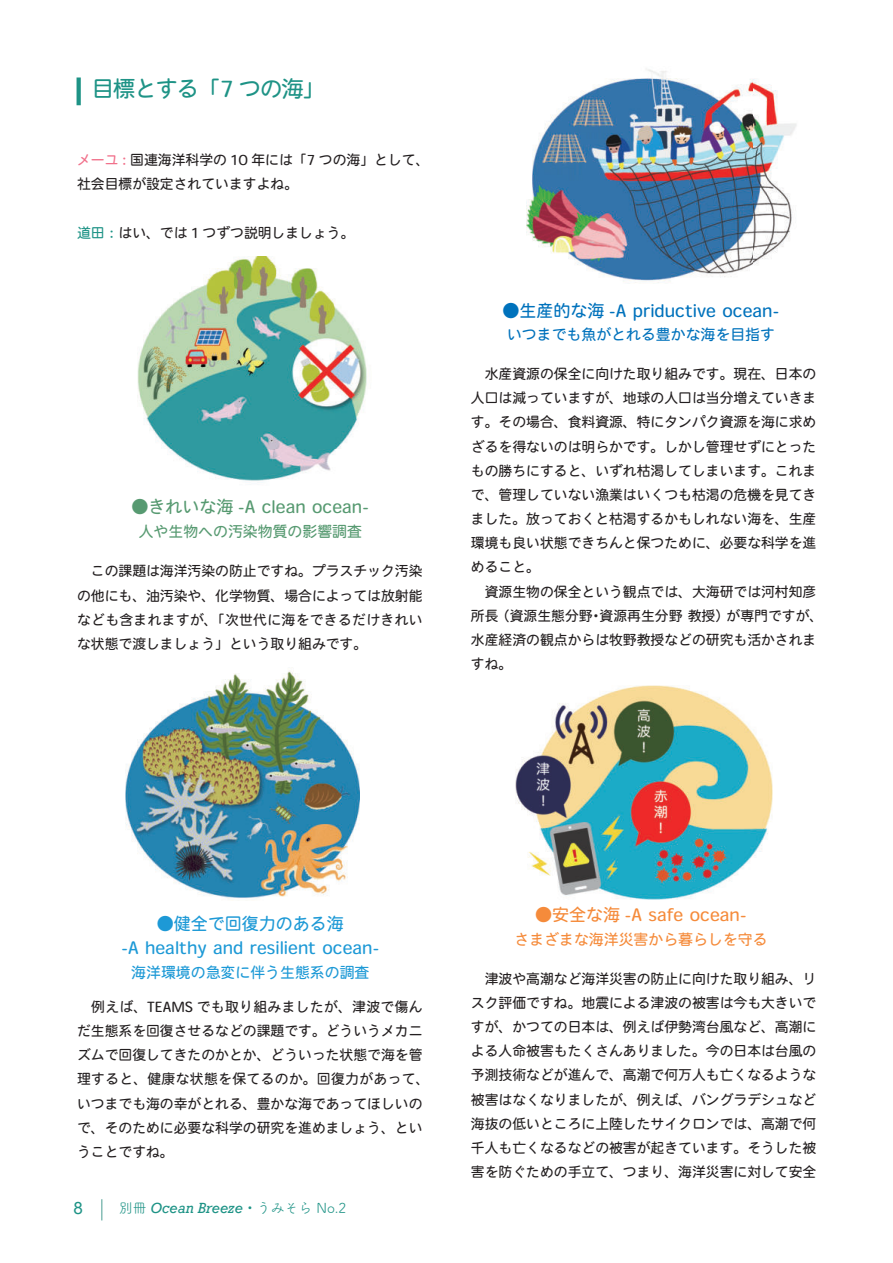
<style>
.page{position:relative;width:893px;height:1263px;background:#fff}
.page>*{position:absolute;margin:0;border:0;box-sizing:border-box;transform-origin:0 0}
.t1{font:22.35px "Heisei Maru Go Std W4";letter-spacing:-.05em;color:#1e9386}
.t2{font:16.95px/24.5px "Heisei Maru Go Std W4";color:#1d99d6;text-align:center}
.t3{font:16.95px "Heisei Maru Go Std W4";color:#0072bc}
.t4{font:16.95px "Heisei Maru Go Std W4";color:#579a71}
.t5{font:16.95px "Heisei Maru Go Std W4";color:#f58b3b}
.t6{font:16.95px "Arial";color:#1e9386}
.t7{font:14.85px "Heisei Maru Go Std W4";color:#0072bc}
.t8{font:14.85px "Heisei Maru Go Std W4";color:#f58b3b}
.t9{font:14.85px "Heisei Maru Go Std W4";color:#1d99d6}
.t10{font:14.85px "Heisei Maru Go Std W4";color:#579a71}
.t11{font:13.8px/24.2px "Heisei Maru Go Std W4";color:#231f20}
.t12{font:italic 13.8px "Rockwell";color:#1e9386}
.s1{color:#f1718b}
.s2{color:#1e9386}
.s3{font-family:"Tsuku A Rd Gothic";font-style:normal}
.s4{font-family:"Koz Min Pr 6 N";font-style:normal}
</style>
<div class="page">
<svg style="left:101px;top:1199px;width:1px;height:21px"></svg>
<img style="left:515px;top:685px;width:257px;height:215px">
<img style="left:526px;top:69px;width:271px;height:214px">
<img style="left:126px;top:670px;width:233px;height:229px">
<img style="left:137px;top:257px;width:230px;height:226px">
<svg style="left:77px;top:77px;width:4px;height:28px"></svg>
<h1 class="t1" style="left:92px;top:74px;width:235px">目標とする「7 つの海」</h1>
<p class="t11" style="left:77px;top:148px;width:354px"><span class="s1">メーユ：</span>国連海洋科学の 10 年には「7 つの海」として、社会目標が設定されていますよね。</p>
<p class="t11" style="left:77px;top:221px;width:279px"><span class="s2">道田：</span>はい、では 1 つずつ説明しましょう。</p>
<p class="t4" style="left:131px;top:495px;width:239px">●きれいな海 -A clean ocean-</p>
<p class="t10" style="left:139px;top:522px;width:225px">人や生物への汚染物質の影響調査</p>
<p class="t11" style="left:77px;top:559px;width:347px;text-align:justify">　この課題は海洋汚染の防止ですね。プラスチック汚染の他にも、油汚染や、化学物質、場合によっては放射能なども含まれますが、「次世代に海をできるだけきれいな状態で渡しましょう」という取り組みです。</p>
<p class="t3" style="left:502px;top:299px;width:279px">●生産的な海 -A priductive ocean-</p>
<p class="t7" style="left:507px;top:325px;width:269px">いつまでも魚がとれる豊かな海を目指す</p>
<p class="t11" style="left:471px;top:362px;width:354px">　水産資源の保全に向けた取り組みです。現在、日本の人口は減っていますが、地球の人口は当分増えていきます。その場合、食料資源、特にタンパク資源を海に求めざるを得ないのは明らかです。しかし管理せずにとったもの勝ちにすると、いずれ枯渇してしまいます。これまで、管理していない漁業はいくつも枯渇の危機を見てきました。放っておくと枯渇するかもしれない海を、生産環境も良い状態できちんと保つために、必要な科学を進めること。<br>　資源生物の保全という観点では、大海研では河村知彦所長（資源生態分野・資源再生分野 教授）が専門ですが、水産経済の観点からは牧野教授などの研究も活かされますね。</p>
<p class="t2" style="left:121px;top:911px;width:260px">●健全で回復力のある海<br>-A healthy and resilient ocean-</p>
<p class="t9" style="left:131px;top:962px;width:240px">海洋環境の急変に伴う生態系の調査</p>
<p class="t11" style="left:77px;top:994px;width:354px">　例えば、TEAMS でも取り組みましたが、津波で傷んだ生態系を回復させるなどの課題です。どういうメカニズムで回復してきたのかとか、どういった状態で海を管理すると、健康な状態を保てるのか。回復力があって、いつまでも海の幸がとれる、豊かな海であってほしいので、そのために必要な科学の研究を進めましょう、ということですね。</p>
<p class="t6" style="left:73px;top:1198px;width:11px">8</p>
<p class="t12" style="left:119px;top:1200px;width:229px"><span class="s3">別冊</span> Ocean Breeze<span class="s4">・</span><span class="s3">うみそら No.2</span></p>
<p class="t5" style="left:535px;top:903px;width:213px">●安全な海 -A safe ocean-</p>
<p class="t8" style="left:514px;top:929px;width:255px">さまざまな海洋災害から暮らしを守る</p>
<p class="t11" style="left:471px;top:966px;width:347px;text-align:justify">　津波や高潮など海洋災害の防止に向けた取り組み、リスク評価ですね。地震による津波の被害は今も大きいですが、かつての日本は、例えば伊勢湾台風など、高潮による人命被害もたくさんありました。今の日本は台風の予測技術などが進んで、高潮で何万人も亡くなるような被害はなくなりましたが、例えば、バングラデシュなど海抜の低いところに上陸したサイクロンでは、高潮で何千人も亡くなるなどの被害が起きています。そうした被害を防ぐための手立て、つまり、海洋災害に対して安全</p>
</div>
